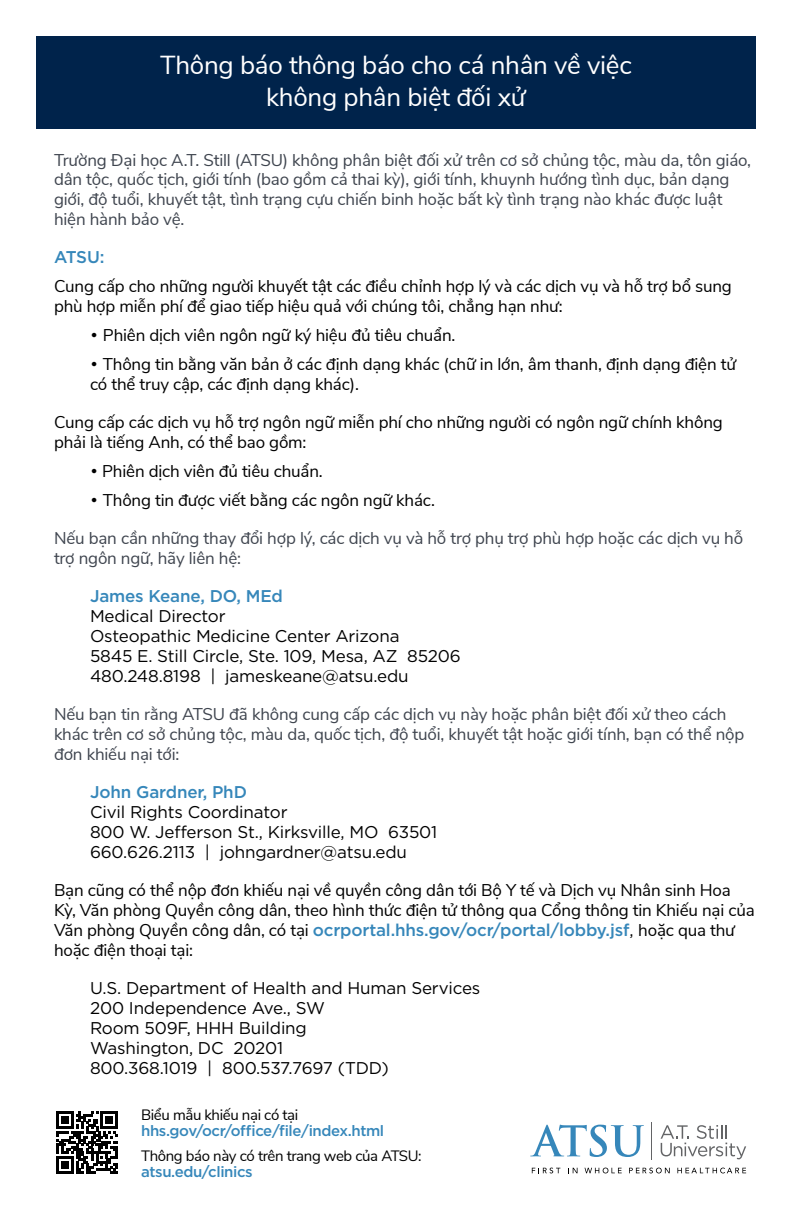
<style>
.page{position:relative;width:792px;height:1224px;background:#fff}
.page>*{position:absolute;margin:0;border:0;box-sizing:border-box;transform-origin:0 0}
.t1{font:26px/32px "Nunito Sans";letter-spacing:-.01em;color:#fff;text-align:center}
.t2{font:17px/20px "Nunito Sans";letter-spacing:-.01em;color:#000}
.t3{font:17px/20px "Nunito Sans";letter-spacing:-.01em;color:#3f454f}
.t4{font:17px/20px "Gotham";letter-spacing:-.01em;color:#000}
.t5{font:500 17px "Gotham";letter-spacing:-.01em;color:#3687ba}
.t6{font:15px "Nunito Sans";letter-spacing:-.025em;color:#000}
.t7{font:500 15px "Gotham";letter-spacing:-.025em;color:#3687ba}
.s1{font-family:"Gotham"}
.s2{font-family:"Nunito Sans";font-weight:400;color:#000}
.s3{font-weight:400;color:#000}
</style>
<div class="page">
<svg style="left:530px;top:1125px;width:114px;height:32px"></svg>
<svg style="left:661px;top:1125px;width:85px;height:34px"></svg>
<hr style="left:651px;top:1122px;width:1px;height:37px;background:#636466">
<svg style="left:532px;top:1168px;width:28px;height:5px"></svg>
<svg style="left:568px;top:1168px;width:10px;height:5px"></svg>
<svg style="left:585px;top:1168px;width:37px;height:5px"></svg>
<svg style="left:629px;top:1168px;width:41px;height:5px"></svg>
<svg style="left:677px;top:1168px;width:69px;height:5px"></svg>
<svg style="left:56px;top:1112px;width:62px;height:61px"></svg>
<div style="left:61px;top:1161px;width:8px;height:8px;background:#000"></div>
<div style="left:36px;top:36px;width:720px;height:92px;background:#00234b"></div>
<h1 class="t1" style="left:160px;top:48px;width:473px">Thông báo thông báo cho cá nhân về việc không phân biệt đối xử</h1>
<p class="t3" style="left:54px;top:149px;width:699px">Trường Đại học A.T. Still (ATSU) không phân biệt đối xử trên cơ sở chủng tộc, màu da, tôn giáo, dân tộc, quốc tịch, giới tính (bao gồm cả thai kỳ), giới tính, khuynh hướng tình dục, bản dạng giới, độ tuổi, khuyết tật, tình trạng cựu chiến binh hoặc bất kỳ tình trạng nào khác được luật hiện hành bảo vệ.</p>
<p class="t5" style="left:54px;top:246px;width:52px">ATSU:</p>
<p class="t2" style="left:54px;top:276px;width:679px">Cung cấp cho những người khuyết tật các điều chỉnh hợp lý và các dịch vụ và hỗ trợ bổ sung phù hợp miễn phí để giao tiếp hiệu quả với chúng tôi, chẳng hạn như:</p>
<p class="t2" style="left:90px;top:325px;width:367px"><span class="s1">•</span> Phiên dịch viên ngôn ngữ ký hiệu đủ tiêu chuẩn.</p>
<p class="t2" style="left:90px;top:354px;width:648px"><span class="s1">•</span> Thông tin bằng văn bản ở các định dạng khác (chữ in lớn, âm thanh, định dạng điện tử có thể truy cập, các định dạng khác).</p>
<p class="t2" style="left:54px;top:412px;width:670px">Cung cấp các dịch vụ hỗ trợ ngôn ngữ miễn phí cho những người có ngôn ngữ chính không phải là tiếng Anh, có thể bao gồm:</p>
<p class="t2" style="left:90px;top:461px;width:234px"><span class="s1">•</span> Phiên dịch viên đủ tiêu chuẩn.</p>
<p class="t2" style="left:90px;top:490px;width:346px"><span class="s1">•</span> Thông tin được viết bằng các ngôn ngữ khác.</p>
<p class="t3" style="left:54px;top:528px;width:691px">Nếu bạn cần những thay đổi hợp lý, các dịch vụ và hỗ trợ phụ trợ phù hợp hoặc các dịch vụ hỗ trợ ngôn ngữ, hãy liên hệ:</p>
<p class="t5" style="left:90px;top:585px;width:194px">James Keane, DO, MEd</p>
<p class="t4" style="left:90px;top:606px;width:372px">Medical Director<br>Osteopathic Medicine Center Arizona<br>5845 E. Still Circle, Ste. 109, Mesa, AZ 85206<br>480.248.8198 | jameskeane@atsu.edu</p>
<p class="t3" style="left:54px;top:703px;width:692px">Nếu bạn tin rằng ATSU đã không cung cấp các dịch vụ này hoặc phân biệt đối xử theo cách khác trên cơ sở chủng tộc, màu da, quốc tịch, độ tuổi, khuyết tật hoặc giới tính, bạn có thể nộp đơn khiếu nại tới:</p>
<p class="t5" style="left:90px;top:781px;width:158px">John Gardner, PhD</p>
<p class="t4" style="left:90px;top:802px;width:349px">Civil Rights Coordinator<br>800 W. Jefferson St., Kirksville, MO 63501<br>660.626.2113 | johngardner@atsu.edu</p>
<p class="t2" style="left:54px;top:879px;width:702px">Bạn cũng có thể nộp đơn khiếu nại về quyền công dân tới Bộ Y tế và Dịch vụ Nhân sinh Hoa<br>Kỳ, Văn phòng Quyền công dân, theo hình thức điện tử thông qua Cổng thông tin Khiếu nại của</p>
<p class="t5" style="left:54px;top:919px;width:683px"><span class="s2">Văn phòng Quyền công dân, có tại</span> ocrportal.hhs.gov/ocr/portal/lobby.jsf<span class="s3">,</span> <span class="s2">hoặc qua thư</span></p>
<p class="t2" style="left:54px;top:939px;width:141px">hoặc điện thoại tại:</p>
<p class="t4" style="left:90px;top:978px;width:392px">U.S. Department of Health and Human Services<br>200 Independence Ave., SW<br>Room 509F, HHH Building<br>Washington, DC 20201<br>800.368.1019 | 800.537.7697 (TDD)</p>
<p class="t6" style="left:141px;top:1103px;width:159px">Biểu mẫu khiếu nại có tại</p>
<p class="t7" style="left:141px;top:1120px;width:245px">hhs.gov/ocr/office/file/index.html</p>
<p class="t6" style="left:141px;top:1144px;width:282px">Thông báo này có trên trang web của ATSU:</p>
<p class="t7" style="left:141px;top:1161px;width:113px">atsu.edu/clinics</p>
</div>
